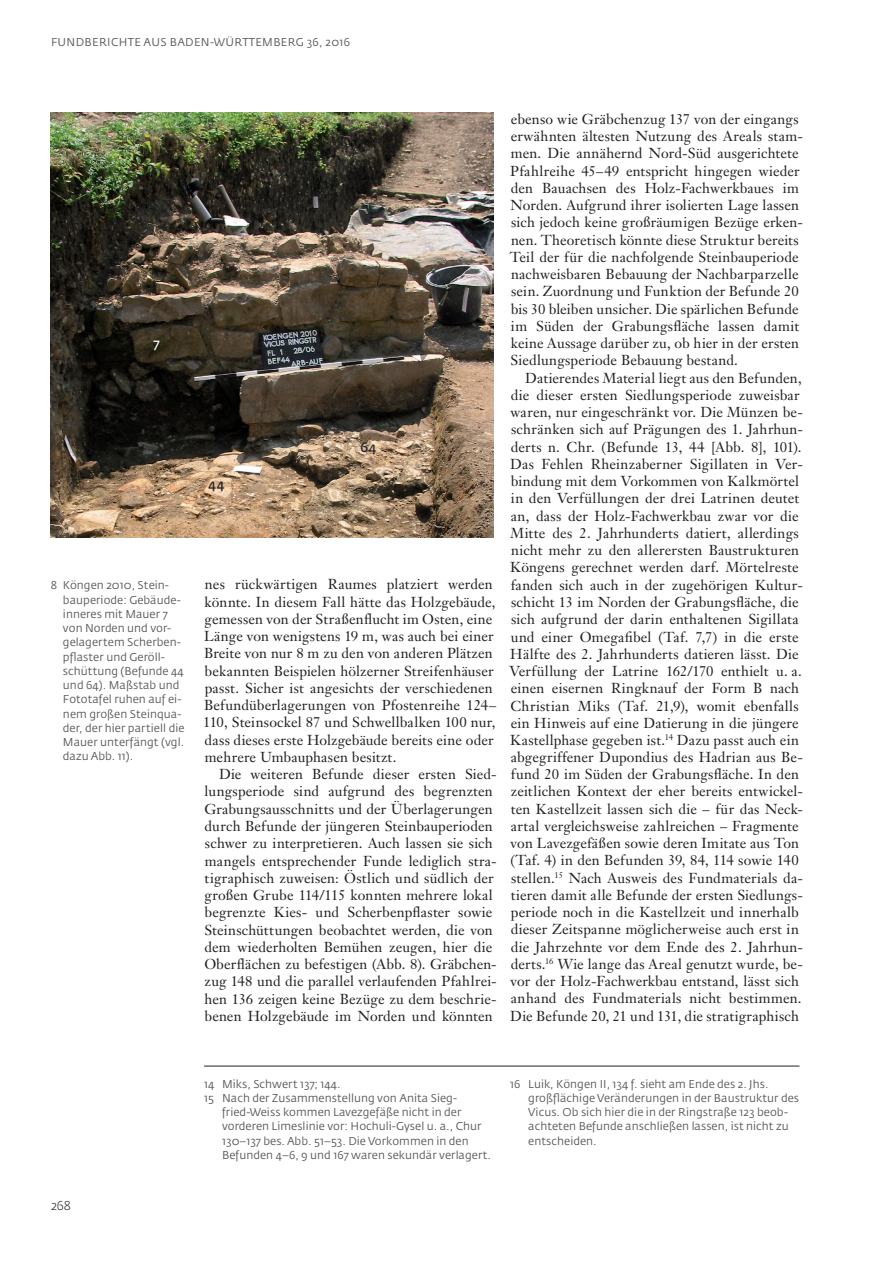
<style>
.page{position:relative;width:893px;height:1263px;background:#fff}
.page>*{position:absolute;margin:0;border:0;box-sizing:border-box;transform-origin:0 0}
.t1{font:14.25px/17.2px "Janson Text LT";letter-spacing:.01em;color:#231f20}
.t2{font:13.5px "Fedra Sans Pro";color:#231f20}
.t3{font:13.5px "Fedra Sans Pro";color:#fff}
.t4{font:300 12.75px "Fedra Sans Pro";color:#231f20}
.t5{font:11.25px/14.2px "Fedra Sans Pro";letter-spacing:.005em;color:#57585a}
.t6{font:11.25px "Fedra Sans Pro";letter-spacing:.03em;color:#57585a}
</style>
<div class="page">
<img style="left:51px;top:112px;width:442px;height:426px">
<hr style="left:204px;top:1066px;width:595px;height:1px;background:#231f20">
<p class="t6" style="left:51px;top:35px;width:301px">FUNDBERICHTE AUS BADEN-WÜRTTEMBERG 36, 2016</p>
<p class="t3" style="left:154px;top:334px;width:8px">7</p>
<p class="t5" style="left:63px;top:578px;width:123px;text-indent:-12px">8 Köngen 2010, Stein&shy;bauperiode: Gebäude&shy;inneres mit Mauer 7 von Norden und vor&shy;gelagertem Scherben&shy;pflaster und Geröll&shy;schüttung (Befunde 44 und 64). Maßstab und<br>Fototafel ruhen auf ei&shy;nem großen Steinqua&shy;der, der hier partiell die<br>Mauer unterfängt (vgl. dazu Abb. 11).</p>
<p class="t2" style="left:209px;top:475px;width:18px">44</p>
<p class="t2" style="left:361px;top:439px;width:17px">64</p>
<p class="t1" style="left:203px;top:576px;width:295px">nes rückwärtigen Raumes platziert werden könnte. In diesem Fall hätte das Holzgebäude, gemessen von der Straßenflucht im Osten, eine Länge von wenigstens 19 m, was auch bei einer Breite von nur 8 m zu den von anderen Plätzen bekannten Beispielen hölzerner Streifenhäuser passt. Sicher ist angesichts der verschiedenen Befundüberlagerungen von Pfostenreihe 124– 110, Steinsockel 87 und Schwellbalken 100 nur, dass dieses erste Holzgebäude bereits eine oder mehrere Umbauphasen besitzt.</p>
<p class="t1" style="left:204px;top:765px;width:294px;text-indent:15px">Die weiteren Befunde dieser ersten Sied&shy;lungsperiode sind aufgrund des begrenzten Grabungsausschnitts und der Überlagerungen durch Befunde der jüngeren Steinbauperioden schwer zu interpretieren. Auch lassen sie sich mangels entsprechender Funde lediglich stra&shy;tigraphisch zuweisen: Östlich und südlich der großen Grube 114/115 konnten mehrere lokal begrenzte Kies- und Scherbenpflaster sowie Steinschüttungen beobachtet werden, die von dem wiederholten Bemühen zeugen, hier die Oberflächen zu befestigen (Abb. 8). Gräbchen&shy;zug 148 und die parallel verlaufenden Pfahlrei&shy;hen 136 zeigen keine Bezüge zu dem beschrie&shy;benen Holzgebäude im Norden und könnten</p>
<p class="t1" style="left:510px;top:110px;width:295px">ebenso wie Gräbchenzug 137 von der eingangs erwähnten ältesten Nutzung des Areals stam&shy;men. Die annähernd Nord-Süd ausgerichtete Pfahlreihe 45–49 entspricht hingegen wieder den Bauachsen des Holz-Fachwerkbaues im Norden. Aufgrund ihrer isolierten Lage lassen sich jedoch keine großräumigen Bezüge erken&shy;nen. Theoretisch könnte diese Struktur bereits Teil der für die nachfolgende Steinbauperiode nachweisbaren Bebauung der Nachbarparzelle sein. Zuordnung und Funktion der Befunde 20 bis 30 bleiben unsicher. Die spärlichen Befunde im Süden der Grabungsfläche lassen damit keine Aussage darüber zu, ob hier in der ersten Siedlungsperiode Bebauung bestand.</p>
<p class="t1" style="left:509px;top:369px;width:295px;text-indent:16px">Datierendes Material liegt aus den Befunden, die dieser ersten Siedlungsperiode zuweisbar waren, nur eingeschränkt vor. Die Münzen be&shy;schränken sich auf Prägungen des 1. Jahrhun&shy;derts n. Chr. (Befunde 13, 44 [Abb. 8], 101).<br>Das Fehlen Rheinzaberner Sigillaten in Ver&shy;bindung mit dem Vorkommen von Kalkmörtel in den Verfüllungen der drei Latrinen deutet an, dass der Holz-Fachwerkbau zwar vor die Mitte des 2. Jahrhunderts datiert, allerdings nicht mehr zu den allerersten Baustrukturen Köngens gerechnet werden darf. Mörtelreste fanden sich auch in der zugehörigen Kultur&shy;schicht 13 im Norden der Grabungsfläche, die sich aufgrund der darin enthaltenen Sigillata und einer Omegafibel (Taf. 7,7) in die erste Hälfte des 2. Jahrhunderts datieren lässt. Die Verfüllung der Latrine 162/170 enthielt u. a. einen eisernen Ringknauf der Form B nach Christian Miks (Taf. 21,9), womit ebenfalls ein Hinweis auf eine Datierung in die jüngere Kastellphase gegeben ist.<sup>14</sup> Dazu passt auch ein abgegriffener Dupondius des Hadrian aus Be&shy;fund 20 im Süden der Grabungsfläche. In den zeitlichen Kontext der eher bereits entwickel&shy;ten Kastellzeit lassen sich die – für das Neck&shy;artal vergleichsweise zahlreichen – Fragmente von Lavezgefäßen sowie deren Imitate aus Ton (Taf. 4) in den Befunden 39, 84, 114 sowie 140 stellen.<sup>15</sup> Nach Ausweis des Fundmaterials da&shy;tieren damit alle Befunde der ersten Siedlungs&shy;periode noch in die Kastellzeit und innerhalb dieser Zeitspanne möglicherweise auch erst in die Jahrzehnte vor dem Ende des 2. Jahrhun&shy;derts.<sup>16</sup> Wie lange das Areal genutzt wurde, be&shy;vor der Holz-Fachwerkbau entstand, lässt sich anhand des Fundmaterials nicht bestimmen.<br>Die Befunde 20, 21 und 131, die stratigraphisch</p>
<p class="t4" style="left:51px;top:1198px;width:21px">268</p>
<p class="t5" style="left:204px;top:1076px;width:136px">14 Miks, Schwert 137; 144.</p>
<p class="t5" style="left:204px;top:1091px;width:254px">15 Nach der Zusammenstellung von Anita Sieg-</p>
<p class="t5" style="left:222px;top:1105px;width:241px">fried-Weiss kommen Lavezgefäße nicht in der</p>
<p class="t5" style="left:222px;top:1119px;width:261px">vorderen Limeslinie vor: Hochuli-Gysel u. a. , Chur</p>
<p class="t5" style="left:222px;top:1133px;width:248px">130–137 bes. Abb. 51–53. Die Vorkommen in den</p>
<p class="t5" style="left:222px;top:1148px;width:268px">Befunden 4–6, 9 und 167 waren sekundär verlagert.</p>
<p class="t5" style="left:528px;top:1076px;width:272px;text-indent:-18px">16 Luik, Köngen II, 134 f. sieht am Ende des 2. Jhs. großflächige Veränderungen in der Baustruktur des Vicus. Ob sich hier die in der Ringstraße 123 beob&shy;achteten Befunde anschließen lassen, ist nicht zu entscheiden.</p>
</div>
